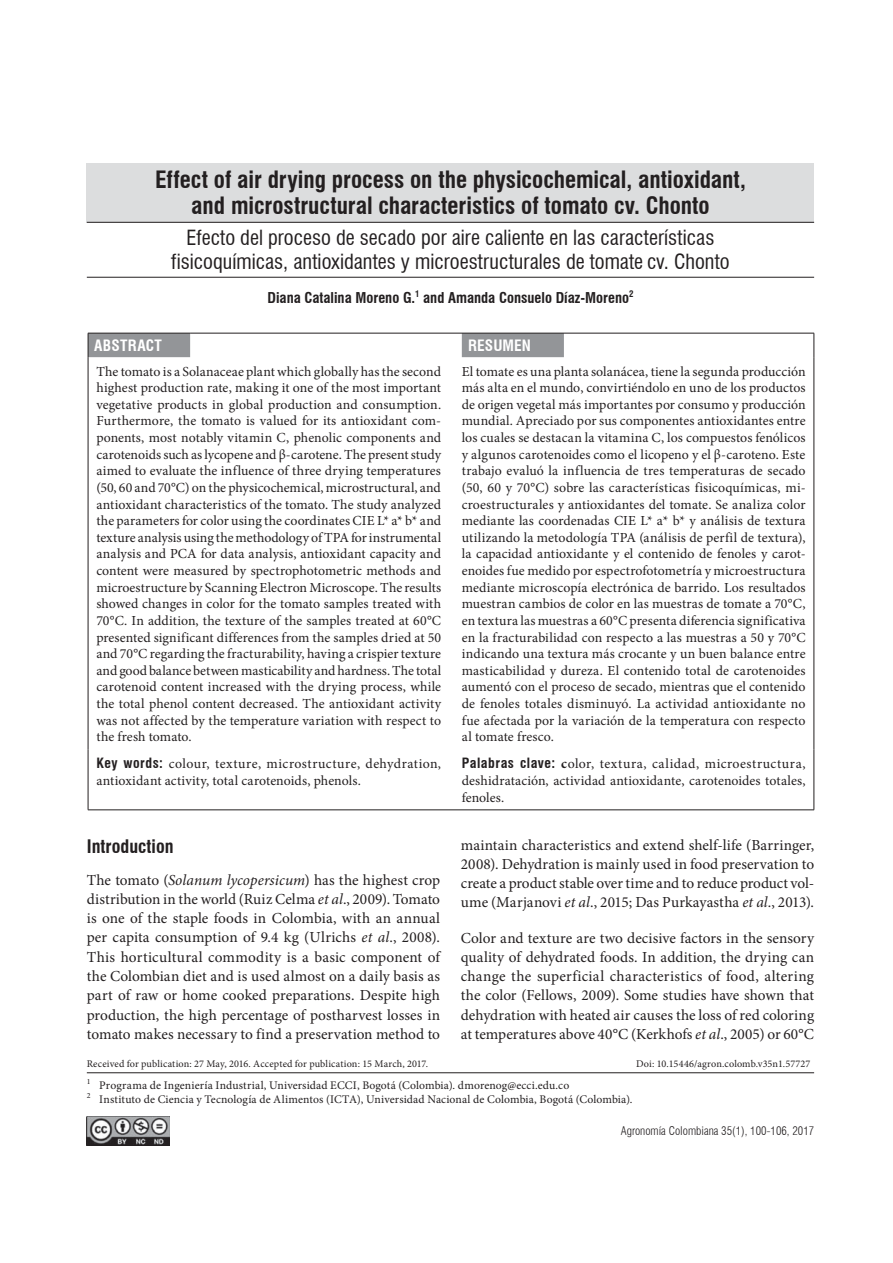
<style>
.page{position:relative;width:893px;height:1263px;background:#fff}
.page>*{position:absolute;margin:0;border:0;box-sizing:border-box;transform-origin:0 0}
.t1{font:700 condensed 23.4px/26.2px "Swiss 721 BT";color:#231f20;text-align:center}
.t2{font:condensed 20.4px/23.4px "Swiss 721 BT";color:#231f20;text-align:center}
.t3{font:700 condensed 18.3px "Swiss 721 BT";color:#231f20}
.t4{font:15.3px/19px "Minion Pro";color:#231f20;text-align:justify}
.t5{font:700 condensed 15.3px "Swiss 721 BT";letter-spacing:.01em;color:#fff}
.t6{font:700 condensed 14.55px "Swiss 721 BT";color:#231f20}
.t7{font:13.8px/16.6px "Minion Pro";letter-spacing:.01em;color:#231f20;text-align:justify}
.t8{font:11.7px/14px "Minion Pro";letter-spacing:.01em;color:#231f20}
.t9{font:300 condensed 11.7px "Swiss 721 BT";color:#231f20}
.t10{font:10.2px "Minion Pro";letter-spacing:.01em;color:#231f20}
.s1{font-family:"Swiss 721 BT";font-weight:700;font-stretch:condensed}
.s2{font-weight:700}
.s3{font-style:italic}
</style>
<div class="page">
<div style="left:87px;top:163px;width:727px;height:59px;background:#dcddde"></div>
<hr style="left:87px;top:1073px;width:727px;height:1px;background:#231f20">
<hr style="left:87px;top:222px;width:727px;height:1px;background:#231f20">
<hr style="left:87px;top:277px;width:727px;height:1px;background:#231f20">
<hr style="left:814px;top:357px;width:1px;height:393px;background:#231f20">
<hr style="left:814px;top:750px;width:1px;height:60px;background:#231f20">
<svg style="left:88px;top:333px;width:476px;height:24px"></svg>
<hr style="left:190px;top:333px;width:624px;height:1px;background:#231f20">
<svg style="left:814px;top:333px;width:1px;height:24px"></svg>
<hr style="left:88px;top:357px;width:1px;height:393px;background:#231f20">
<hr style="left:88px;top:750px;width:1px;height:60px;background:#231f20">
<hr style="left:88px;top:810px;width:726px;height:1px;background:#231f20">
<img style="left:87px;top:1116px;width:82px;height:29px">
<h1 class="t1" style="left:155px;top:166px;width:592px">Effect of air drying process on the physicochemical, antioxidant, and microstructural characteristics of tomato cv. Chonto</h1>
<h2 class="t2" style="left:171px;top:226px;width:560px">Efecto del proceso de secado por aire caliente en las características fisicoquímicas, antioxidantes y microestructurales de tomate cv. Chonto</h2>
<p class="t6" style="left:267px;top:289px;width:367px">Diana Catalina Moreno G.<sup>1</sup> and Amanda Consuelo Díaz-Moreno<sup>2</sup></p>
<p class="t5" style="left:94px;top:336px;width:69px">ABSTRACT</p>
<p class="t5" style="left:468px;top:336px;width:64px">RESUMEN</p>
<p class="t7" style="left:96px;top:364px;width:346px">The tomato is a Solanaceae plant which globally has the second highest production rate, making it one of the most important vegetative products in global production and consumption.<br>Furthermore, the tomato is valued for its antioxidant com&shy;ponents, most notably vitamin C, phenolic components and carotenoids such as lycopene and β-carotene. The present study aimed to evaluate the influence of three drying temperatures (50, 60 and 70°C) on the physicochemical, microstructural, and antioxidant characteristics of the tomato. The study analyzed the parameters for color using the coordinates CIE L* a* b* and texture analysis using the methodology of TPA for instrumental analysis and PCA for data analysis, antioxidant capacity and content were measured by spectrophotometric methods and microestructure by Scanning Electron Microscope. The results showed changes in color for the tomato samples treated with 70°C. In addition, the texture of the samples treated at 60°C presented significant differences from the samples dried at 50 and 70°C regarding the fracturability, having a crispier texture and good balance between masticability and hardness. The total carotenoid content increased with the drying process, while the total phenol content decreased. The antioxidant activity was not affected by the temperature variation with respect to the fresh tomato.</p>
<p class="t7" style="left:462px;top:364px;width:345px">El tomate es una planta solanácea, tiene la segunda producción más alta en el mundo, convirtiéndolo en uno de los productos de origen vegetal más importantes por consumo y producción mundial. Apreciado por sus componentes antioxidantes entre los cuales se destacan la vitamina C, los compuestos fenólicos y algunos carotenoides como el licopeno y el β-caroteno. Este trabajo evaluó la influencia de tres temperaturas de secado (50, 60 y 70°C) sobre las características fisicoquímicas, mi&shy;croestructurales y antioxidantes del tomate. Se analiza color mediante las coordenadas CIE L* a* b* y análisis de textura utilizando la metodología TPA (análisis de perfil de textura), la capacidad antioxidante y el contenido de fenoles y carot&shy;enoides fue medido por espectrofotometría y microestructura mediante microscopía electrónica de barrido. Los resultados muestran cambios de color en las muestras de tomate a 70°C, en textura las muestras a 60°C presenta diferencia significativa en la fracturabilidad con respecto a las muestras a 50 y 70°C indicando una textura más crocante y un buen balance entre masticabilidad y dureza. El contenido total de carotenoides aumentó con el proceso de secado, mientras que el contenido de fenoles totales disminuyó. La actividad antioxidante no fue afectada por la variación de la temperatura con respecto al tomate fresco.</p>
<p class="t7" style="left:96px;top:757px;width:346px"><span class="s1">Key words:</span> colour, texture, microstructure, dehydration, antioxidant activity, total carotenoids, phenols.</p>
<p class="t7" style="left:462px;top:757px;width:345px"><span class="s1">Palabras clave:</span> <span class="s2">c</span>olor, textura, calidad, microestructura, deshidratación, actividad antioxidante, carotenoides totales, fenoles.</p>
<p class="t4" style="left:461px;top:837px;width:355px">maintain characteristics and extend shelf-life (Barringer, 2008). Dehydration is mainly used in food preservation to create a product stable over time and to reduce product vol&shy;ume (Marjanovi <span class="s3">et al</span>., 2015; Das Purkayastha <span class="s3">et al</span>., 2013).</p>
<p class="t4" style="left:461px;top:930px;width:355px">Color and texture are two decisive factors in the sensory quality of dehydrated foods. In addition, the drying can change the superficial characteristics of food, altering the color (Fellows, 2009). Some studies have shown that dehydration with heated air causes the loss of red coloring at temperatures above 40°C (Kerkhofs <span class="s3">et al</span>., 2005) or 60°C</p>
<h3 class="t3" style="left:87px;top:835px;width:88px">Introduction</h3>
<p class="t4" style="left:87px;top:871px;width:355px">The tomato (<span class="s3">Solanum lycopersicum</span>) has the highest crop distribution in the world (Ruiz Celma <span class="s3">et al</span>., 2009). Tomato is one of the staple foods in Colombia, with an annual per capita consumption of 9.4 kg (Ulrichs <span class="s3">et al</span>., 2008).<br>This horticultural commodity is a basic component of the Colombian diet and is used almost on a daily basis as part of raw or home cooked preparations. Despite high production, the high percentage of postharvest losses in tomato makes necessary to find a preservation method to</p>
<p class="t10" style="left:87px;top:1060px;width:343px">Received for publication: 27 May, 2016. Accepted for publication: 15 March, 2017.</p>
<p class="t10" style="left:636px;top:1060px;width:176px">Doi: 10.15446/agron.colomb.v35n1.57727</p>
<p class="t8" style="left:87px;top:1080px;width:547px"><sup>1</sup> Programa de Ingeniería Industrial, Universidad ECCI, Bogotá (Colombia). dmorenog@ecci.edu.co<br><sup>2</sup> Instituto de Ciencia y Tecnología de Alimentos (ICTA), Universidad Nacional de Colombia, Bogotá (Colombia).</p>
<p class="t9" style="left:621px;top:1124px;width:195px">Agronomía Colombiana 35(1), 100-106, 2017</p>
</div>
